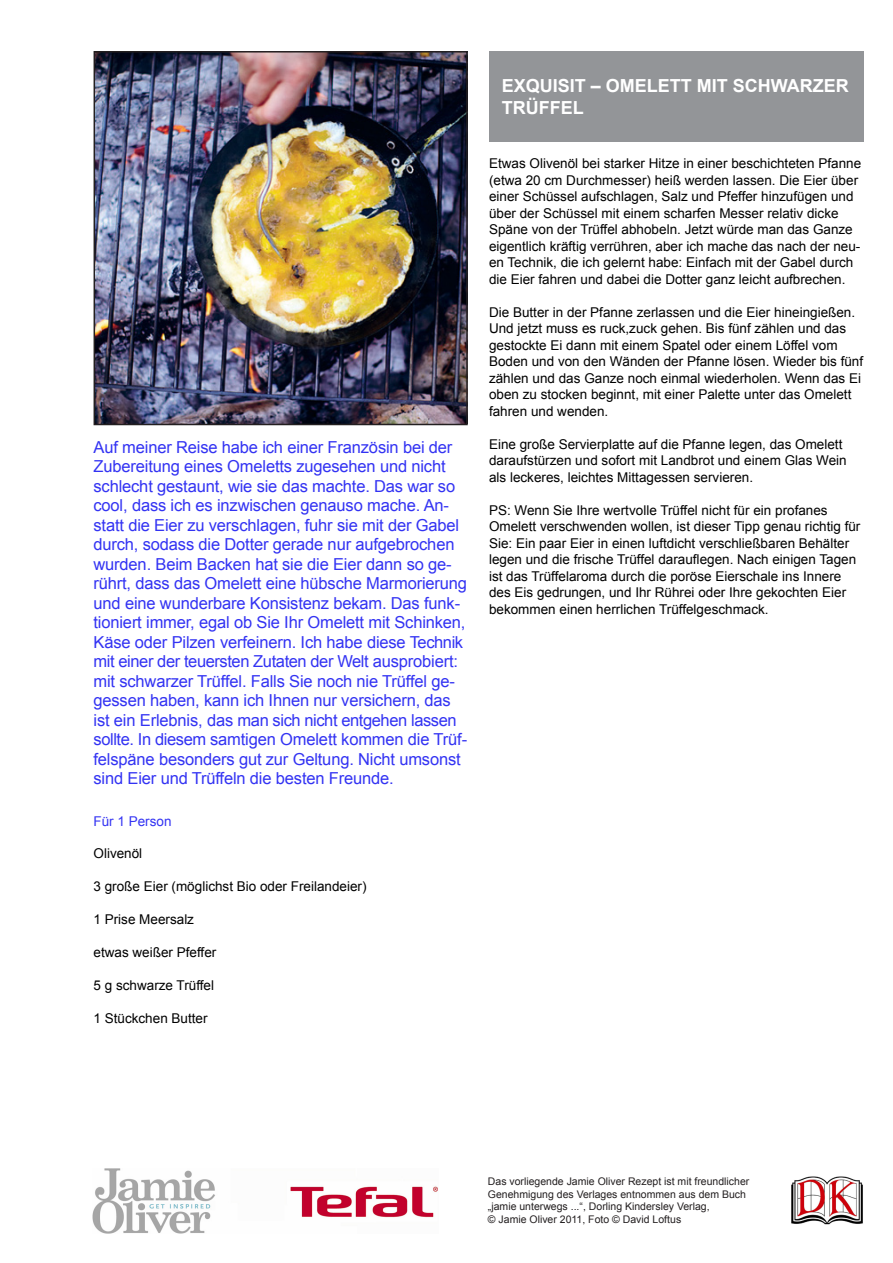
<style>
.page{position:relative;width:893px;height:1263px;background:#fff}
.page>*{position:absolute;margin:0;border:0;box-sizing:border-box;transform-origin:0 0}
.t1{font:700 18px/21.6px "Arial";color:#fff}
.t2{font:16.5px/19.5px "Arial";letter-spacing:-.01em;color:#3333f3}
.t3{font:13.5px/16.5px "Arial";color:#000}
.t4{font:13.5px "Arial";color:#3333f3}
.t5{font:10.5px/12.6px "Arial";color:#231f20}
</style>
<div class="page">
<img style="left:97px;top:54px;width:368px;height:368px">
<div style="left:94px;top:51px;width:374px;height:374px;border:2px solid #231f20"></div>
<div style="left:489px;top:51px;width:374px;height:91px;background:#939598"></div>
<img style="left:791px;top:1176px;width:72px;height:48px">
<img style="left:92px;top:1168px;width:346px;height:66px">
<p class="t2" style="left:94px;top:437px;width:375px">Auf meiner Reise habe ich einer Französin bei der Zubereitung eines Omeletts zugesehen und nicht schlecht gestaunt, wie sie das machte. Das war so cool, dass ich es inzwischen genauso mache. An&shy;statt die Eier zu verschlagen, fuhr sie mit der Gabel durch, sodass die Dotter gerade nur aufgebrochen wurden. Beim Backen hat sie die Eier dann so ge&shy;rührt, dass das Omelett eine hübsche Marmorierung und eine wunderbare Konsistenz bekam. Das funk&shy;tioniert immer, egal ob Sie Ihr Omelett mit Schinken, Käse oder Pilzen verfeinern. Ich habe diese Technik mit einer der teuersten Zutaten der Welt ausprobiert: mit schwarzer Trüffel. Falls Sie noch nie Trüffel ge&shy;gessen haben, kann ich Ihnen nur versichern, das ist ein Erlebnis, das man sich nicht entgehen lassen sollte. In diesem samtigen Omelett kommen die Trüf&shy;felspäne besonders gut zur Geltung. Nicht umsonst sind Eier und Trüffeln die besten Freunde.</p>
<p class="t4" style="left:94px;top:813px;width:80px">Für 1 Person</p>
<p class="t3" style="left:94px;top:845px;width:50px">Olivenöl</p>
<p class="t3" style="left:94px;top:878px;width:275px">3 große Eier (möglichst Bio oder Freilandeier)</p>
<p class="t3" style="left:94px;top:911px;width:102px">1 Prise Meersalz</p>
<p class="t3" style="left:94px;top:944px;width:124px">etwas weißer Pfeffer</p>
<p class="t3" style="left:94px;top:977px;width:122px">5 g schwarze Trüffel</p>
<p class="t3" style="left:94px;top:1010px;width:116px">1 Stückchen Butter</p>
<p class="t1" style="left:502px;top:76px;width:349px">EXQUISIT – OMELETT MIT SCHWARZER<br>TRÜFFEL</p>
<p class="t3" style="left:489px;top:156px;width:374px">Etwas Olivenöl bei starker Hitze in einer beschichteten Pfanne (etwa 20 cm Durchmesser) heiß werden lassen. Die Eier über einer Schüssel aufschlagen, Salz und Pfeffer hinzufügen und über der Schüssel mit einem scharfen Messer relativ dicke</p>
<p class="t3" style="left:489px;top:222px;width:373px">Späne von der Trüffel abhobeln. Jetzt würde man das Ganze eigentlich kräftig verrühren, aber ich mache das nach der neu&shy;en Technik, die ich gelernt habe: Einfach mit der Gabel durch die Eier fahren und dabei die Dotter ganz leicht aufbrechen.</p>
<p class="t3" style="left:489px;top:304px;width:376px">Die Butter in der Pfanne zerlassen und die Eier hineingießen.<br>Und jetzt muss es ruck,zuck gehen. Bis fünf zählen und das gestockte Ei dann mit einem Spatel oder einem Löffel vom Boden und von den Wänden der Pfanne lösen. Wieder bis fünf zählen und das Ganze noch einmal wiederholen. Wenn das Ei oben zu stocken beginnt, mit einer Palette unter das Omelett fahren und wenden.</p>
<p class="t3" style="left:489px;top:436px;width:359px">Eine große Servierplatte auf die Pfanne legen, das Omelett daraufstürzen und sofort mit Landbrot und einem Glas Wein als leckeres, leichtes Mittagessen servieren.</p>
<p class="t3" style="left:489px;top:502px;width:373px">PS: Wenn Sie Ihre wertvolle Trüffel nicht für ein profanes Omelett verschwenden wollen, ist dieser Tipp genau richtig für Sie: Ein paar Eier in einen luftdicht verschließbaren Behälter legen und die frische Trüffel darauflegen. Nach einigen Tagen</p>
<p class="t3" style="left:489px;top:568px;width:359px">ist das Trüffelaroma durch die poröse Eierschale ins Innere des Eis gedrungen, und Ihr Rührei oder Ihre gekochten Eier bekommen einen herrlichen Trüffelgeschmack.</p>
<p class="t5" style="left:488px;top:1175px;width:263px">Das vorliegende Jamie Oliver Rezept ist mit freundlicher<br>Genehmigung des Verlages entnommen aus dem Buch</p>
<p class="t5" style="left:488px;top:1200px;width:223px">„jamie unterwegs ...“, Dorling Kindersley Verlag,</p>
<p class="t5" style="left:488px;top:1213px;width:195px">© Jamie Oliver 2011, Foto © David Loftus</p>
</div>
